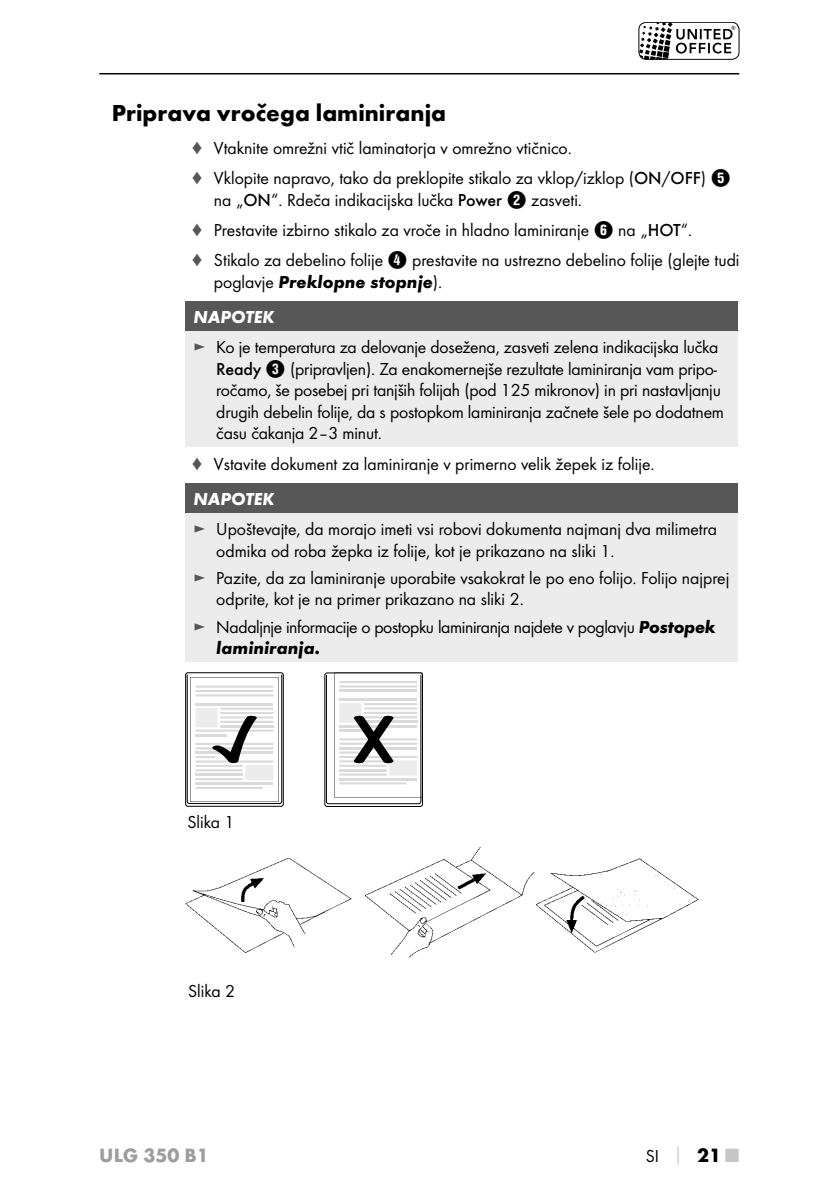
<style>
.page{position:relative;width:840px;height:1191px;background:#fff}
.page>*{position:absolute;margin:0;border:0;box-sizing:border-box;transform-origin:0 0}
.t1{font:700 24px "Futura";color:#000}
.t2{font:700 20px "Futura";color:#9d9d9d}
.t3{font:18px/21.6px "Futura Boo";color:#000}
.t4{font:18px "Futura Boo";letter-spacing:-.02em;color:#000}
.t5{font:italic 700 18px/35.8px "Futura";color:#000}
.t6{font:italic 700 18px "Futura";color:#fff}
.s1{color:#575757}
.s2{font-family:"Futura";font-weight:500}
.s3{font-family:"Hako PI Nummern";font-size:20px}
.s4{font-family:"Futura Boo";font-weight:400;font-style:normal}
.s5{color:#fff}
.s6{font-family:"Futura";font-weight:700;font-style:italic}
.s7{color:#c6c6c6}
.s8{font-family:"Futura";font-weight:700;font-size:20px}
.s9{font-family:"Futura";font-weight:700;font-size:20px;color:#c6c6c6}
</style>
<div class="page">
<svg style="left:638px;top:22px;width:96px;height:36px"></svg>
<div style="left:638px;top:22px;width:100px;height:38px;border:1px solid #000;border-radius:7px"></div>
<hr style="left:99px;top:73px;width:639px;height:1px;background:#000">
<div style="left:185px;top:301px;width:552px;height:30px;background:#575757"></div>
<div style="left:185px;top:331px;width:552px;height:116px;background:#ececec"></div>
<div style="left:185px;top:483px;width:552px;height:30px;background:#575757"></div>
<div style="left:185px;top:513px;width:552px;height:149px;background:#ececec"></div>
<svg style="left:185px;top:672px;width:98px;height:134px"></svg>
<svg style="left:324px;top:672px;width:98px;height:134px"></svg>
<img style="left:185px;top:858px;width:166px;height:94px">
<img style="left:365px;top:847px;width:169px;height:111px">
<img style="left:536px;top:858px;width:162px;height:94px">
<h1 class="t1" style="left:112px;top:98px;width:335px">Priprava vročega laminiranja</h1>
<p class="t3" style="left:191px;top:133px;width:540px;line-height:30px"><span class="s1">♦</span> Vtaknite omrežni vtič laminatorja v omrežno vtičnico.<br><span class="s1">♦</span> Vklopite napravo, tako da preklopite stikalo za vklop/izklop (<span class="s2">ON</span>/<span class="s2">OFF</span>) <span class="s3">5</span></p>
<p class="t3" style="left:191px;top:184px;width:549px;line-height:30.2px;text-indent:23px">na „<span class="s2">ON</span>“. Rdeča indikacijska lučka <span class="s2">Power</span> <span class="s3">2</span> zasveti.<br><span class="s1">♦</span> Prestavite izbirno stikalo za vroče in hladno laminiranje <span class="s3">6</span> na „<span class="s2">HOT</span>“.<br><span class="s1">♦</span> Stikalo za debelino folije <span class="s3">4</span> prestavite na ustrezno debelino folije (glejte tudi</p>
<p class="t5" style="left:193px;top:263px;width:248px;text-indent:20px"><span class="s4">poglavje</span> Preklopne stopnje<span class="s4">).<br></span><span class="s5">NAPOTEK</span></p>
<p class="t3" style="left:216px;top:336px;width:509px;text-indent:-23px"><span class="s1">►</span> Ko je temperatura za delovanje dosežena, zasveti zelena indikacijska lučka <span class="s2">Ready</span> <span class="s3">3</span> (pripravljen). Za enakomernejše rezultate laminiranja vam pripo&shy;ročamo, še posebej pri tanjših folijah (pod 125 mikronov) in pri nastavljanju drugih debelin folije, da s postopkom laminiranja začnete šele po dodatnem času čakanja 2–3 minut.</p>
<p class="t3" style="left:191px;top:452px;width:462px"><span class="s1">♦</span> Vstavite dokument za laminiranje v primerno velik žepek iz folije.</p>
<p class="t6" style="left:193px;top:488px;width:82px">NAPOTEK</p>
<p class="t3" style="left:216px;top:518px;width:502px;text-indent:-23px"><span class="s1">►</span> Upoštevajte, da morajo imeti vsi robovi dokumenta najmanj dva milimetra odmika od roba žepka iz folije, kot je prikazano na sliki 1.</p>
<p class="t3" style="left:216px;top:567px;width:514px;text-indent:-23px"><span class="s1">►</span> Pazite, da za laminiranje uporabite vsakokrat le po eno folijo. Folijo najprej odprite, kot je na primer prikazano na sliki 2.</p>
<p class="t4" style="left:193px;top:616px;width:523px"><span class="s1">►</span> Nadaljnje informacije o postopku laminiranja najdete v poglavju <span class="s6">Postopek</span></p>
<p class="t5" style="left:216px;top:630px;width:105px">laminiranja.</p>
<p class="t3" style="left:187px;top:811px;width:48px">Slika 1</p>
<p class="t3" style="left:188px;top:979px;width:48px">Slika 2</p>
<p class="t2" style="left:99px;top:1143px;width:111px">ULG 350 B1</p>
<p class="t3" style="left:645px;top:1145px;width:95px">SI <span class="s7">│</span> <span class="s8">21</span> <span class="s9">■</span></p>
</div>
